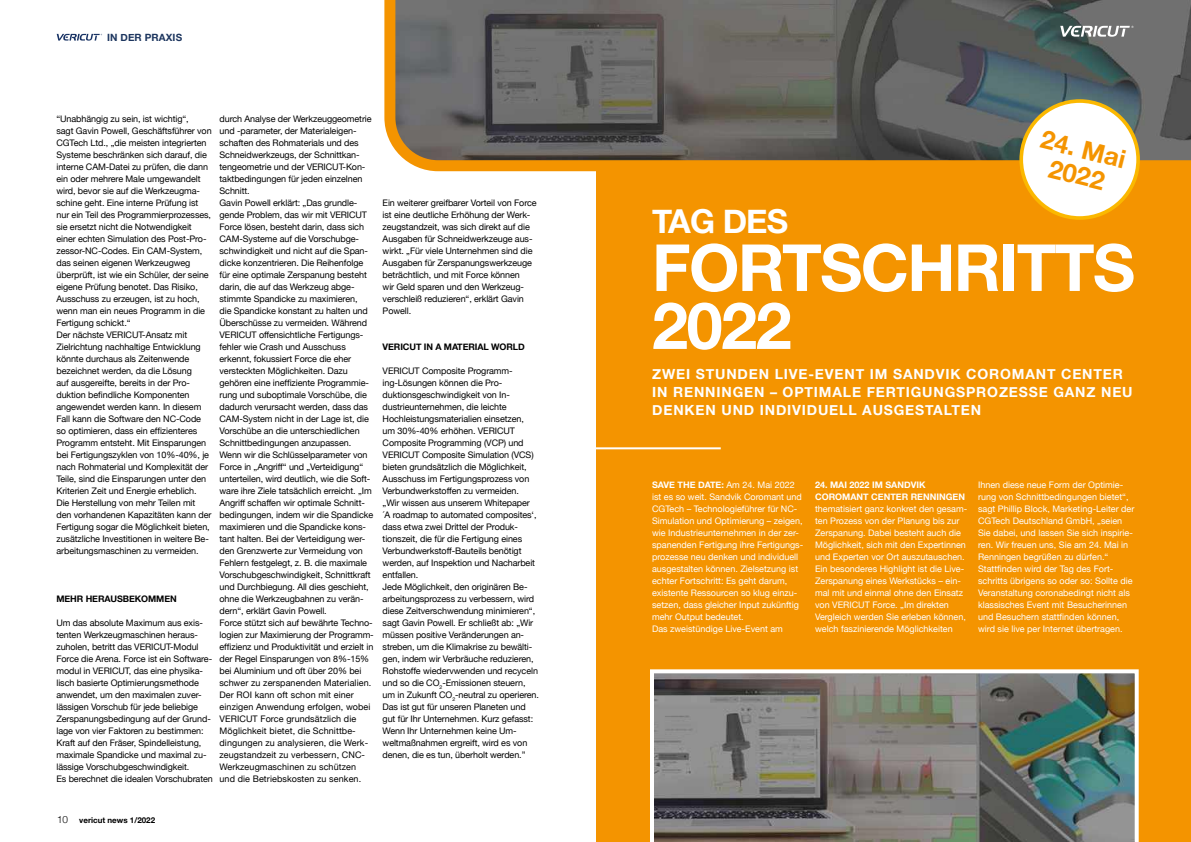
<style>
.page{position:relative;width:1191px;height:842px;background:#fff}
.page>*{position:absolute;margin:0;border:0;box-sizing:border-box;transform-origin:0 0}
.t1{font:700 65px/58px "Helvetica Neue";letter-spacing:-.025em;color:#fff}
.t2{font:700 33px "Helvetica Neue";letter-spacing:-.025em;color:#fff}
.t3{font:700 25.4px/26.5px "Helvetica Neue";color:#f49400;text-align:center}
.t4{font:700 14px/18px "Helvetica Neue";letter-spacing:.06em;color:#fff}
.t5{font:700 10px "Helvetica Neue";letter-spacing:.01em;color:#1d365f}
.t6{font:9px/12px "Helvetica Neue";letter-spacing:-.01em;color:#000}
.t7{font:9px/12px "Helvetica Neue";color:#fff}
.t8{font:700 9px/12px "Helvetica Neue";color:#fff}
.t9{font:700 9px "Helvetica Neue";letter-spacing:-.01em;color:#000}
.t10{font:700 8px "Helvetica Neue";color:#000}
.s1{font-weight:300;font-size:10px}
.s2{font-weight:700}
</style>
<div class="page">
<div style="left:596px;top:165px;width:595px;height:677px;background:#f49400"></div>
<svg style="left:384px;top:0;width:807px;height:171px;background:#6a6559"></svg>
<img style="left:650px;top:669px;width:488px;height:173px">
<div style="left:1021px;top:101px;width:117px;height:117px;background:#fff;border-radius:50%"></div>
<div style="left:1019px;top:99px;width:121px;height:121px;border:4px solid #fbb800;border-radius:50%"></div>
<hr style="left:596px;top:447px;width:124px;height:2px;background:#fff">
<svg style="left:57px;top:34px;width:45px;height:7px"></svg>
<svg style="left:1060px;top:26px;width:73px;height:11px"></svg>
<p class="t5" style="left:107px;top:29px;width:77px">IN DER PRAXIS</p>
<p class="t6" style="left:219px;top:112px;width:156px">durch Analyse der Werkzeuggeometrie und -parameter, der Materialeigen&shy;schaften des Rohmaterials und des Schneidwerkzeugs, der Schnittkan&shy;tengeometrie und der VERICUT-Kon&shy;taktbedingungen für jeden einzelnen Schnitt.<br>Gavin Powell erklärt: „Das grundle&shy;gende Problem, das wir mit VERICUT Force lösen, besteht darin, dass sich CAM-Systeme auf die Vorschubge&shy;schwindigkeit und nicht auf die Span&shy;dicke konzentrieren. Die Reihenfolge für eine optimale Zerspanung besteht darin, die auf das Werkzeug abge&shy;stimmte Spandicke zu maximieren,<br>die Spandicke konstant zu halten und Überschüsse zu vermeiden. Während VERICUT offensichtliche Fertigungs&shy;fehler wie Crash und Ausschuss erkennt, fokussiert Force die eher versteckten Möglichkeiten. Dazu gehören eine ineffiziente Programmie&shy;rung und suboptimale Vorschübe, die dadurch verursacht werden, dass das CAM-System nicht in der Lage ist, die Vorschübe an die unterschiedlichen Schnittbedingungen anzupassen.<br>Wenn wir die Schlüsselparameter von Force in „Angriff“ und „Verteidigung“ unterteilen, wird deutlich, wie die Soft&shy;ware ihre Ziele tatsächlich erreicht. „Im Angriff schaffen wir optimale Schnitt&shy;bedingungen, indem wir die Spandicke maximieren und die Spandicke kons&shy;tant halten. Bei der Verteidigung wer&shy;den Grenzwerte zur Vermeidung von Fehlern festgelegt, z. B. die maximale Vorschubgeschwindigkeit, Schnittkraft und Durchbiegung. All dies geschieht, ohne die Werkzeugbahnen zu verän&shy;dern“, erklärt Gavin Powell.<br>Force stützt sich auf bewährte Techno&shy;logien zur Maximierung der Programm&shy;effizienz und Produktivität und erzielt in der Regel Einsparungen von 8%-15% bei Aluminium und oft über 20% bei schwer zu zerspanenden Materialien.<br>Der ROI kann oft schon mit einer einzigen Anwendung erfolgen, wobei VERICUT Force grundsätzlich die Möglichkeit bietet, die Schnittbe&shy;dingungen zu analysieren, die Werk&shy;zeugstandzeit zu verbessern, CNC-Werkzeugmaschinen zu schützen und die Betriebskosten zu senken.</p>
<p class="t6" style="left:56px;top:113px;width:157px">“Unabhängig zu sein, ist wichtig“,<br>sagt Gavin Powell, Geschäftsführer von CGTech Ltd., „die meisten integrierten Systeme beschränken sich darauf, die interne CAM-Datei zu prüfen, die dann ein oder mehrere Male umgewandelt wird, bevor sie auf die Werkzeugma&shy;schine geht. Eine interne Prüfung ist nur ein Teil des Programmierprozesses, sie ersetzt nicht die Notwendigkeit einer echten Simulation des Post-Pro&shy;zessor-NC-Codes. Ein CAM-System, das seinen eigenen Werkzeugweg überprüft, ist wie ein Schüler, der seine eigene Prüfung benotet. Das Risiko, Ausschuss zu erzeugen, ist zu hoch, wenn man ein neues Programm in die Fertigung schickt.“<br>Der nächste VERICUT-Ansatz mit Zielrichtung nachhaltige Entwicklung könnte durchaus als Zeitenwende bezeichnet werden, da die Lösung<br>auf ausgereifte, bereits in der Pro&shy;duktion befindliche Komponenten angewendet werden kann. In diesem Fall kann die Software den NC-Code so optimieren, dass ein effizienteres Programm entsteht. Mit Einsparungen bei Fertigungszyklen von 10%-40%, je nach Rohmaterial und Komplexität der Teile, sind die Einsparungen unter den Kriterien Zeit und Energie erheblich.<br>Die Herstellung von mehr Teilen mit den vorhandenen Kapazitäten kann der Fertigung sogar die Möglichkeit bieten, zusätzliche Investitionen in weitere Be&shy;arbeitungsmaschinen zu vermeiden.</p>
<p class="t9" style="left:56px;top:592px;width:122px">MEHR HERAUSBEKOMMEN</p>
<p class="t6" style="left:56px;top:617px;width:158px">Um das absolute Maximum aus exis&shy;tenten Werkzeugmaschinen heraus&shy;zuholen, betritt das VERICUT-Modul Force die Arena. Force ist ein Software&shy;modul in VERICUT, das eine physika&shy;lisch basierte Optimierungsmethode anwendet, um den maximalen zuver&shy;lässigen Vorschub für jede beliebige Zerspanungsbedingung auf der Grund&shy;lage von vier Faktoren zu bestimmen:<br>Kraft auf den Fräser, Spindelleistung, maximale Spandicke und maximal zu&shy;lässige Vorschubgeschwindigkeit.<br>Es berechnet die idealen Vorschubraten</p>
<p class="t6" style="left:382px;top:197px;width:156px">Ein weiterer greifbarer Vorteil von Force ist eine deutliche Erhöhung der Werk&shy;zeugstandzeit, was sich direkt auf die Ausgaben für Schneidwerkzeuge aus&shy;wirkt. „Für viele Unternehmen sind die Ausgaben für Zerspanungswerkzeuge beträchtlich, und mit Force können<br>wir Geld sparen und den Werkzeug&shy;verschleiß reduzieren“, erklärt Gavin Powell.</p>
<p class="t9" style="left:382px;top:340px;width:144px">VERICUT IN A MATERIAL WORLD</p>
<p class="t6" style="left:382px;top:365px;width:158px">VERICUT Composite Programm&shy;ing-Lösungen können die Pro&shy;duktionsgeschwindigkeit von In&shy;dustrieunternehmen, die leichte Hochleistungsmaterialien einsetzen,<br>um 30%-40% erhöhen. VERICUT Composite Programming (VCP) und VERICUT Composite Simulation (VCS) bieten grundsätzlich die Möglichkeit, Ausschuss im Fertigungsprozess von Verbundwerkstoffen zu vermeiden.<br>„Wir wissen aus unserem Whitepaper ´A roadmap to automated composites‘, dass etwa zwei Drittel der Produk&shy;tionszeit, die für die Fertigung eines Verbundwerkstoff-Bauteils benötigt werden, auf Inspektion und Nacharbeit entfallen.<br>Jede Möglichkeit, den originären Be&shy;arbeitungsprozess zu verbessern, wird diese Zeitverschwendung minimieren“, sagt Gavin Powell. Er schließt ab: „Wir müssen positive Veränderungen an&shy;streben, um die Klimakrise zu bewälti&shy;gen, indem wir Verbräuche reduzieren, Rohstoffe wiedervwenden und recyceln und so die CO<sub>2</sub>-Emissionen steuern, um in Zukunft CO<sub>2</sub>-neutral zu operieren.<br>Das ist gut für unseren Planeten und gut für Ihr Unternehmen. Kurz gefasst:<br>Wenn Ihr Unternehmen keine Um&shy;weltmaßnahmen ergreift, wird es von denen, die es tun, überholt werden.”</p>
<p class="t10" style="left:57px;top:814px;width:100px"><span class="s1">10</span> vericut news 1/2022</p>
<h3 class="t3" style="left:1044px;top:126px;width:88px;rotate:14deg">24. Mai<br>2022</h3>
<h2 class="t2" style="left:652px;top:195px;width:138px">TAG DES</h2>
<h1 class="t1" style="left:652px;top:240px;width:484px">FORTSCHRITTS<br>2022</h1>
<h3 class="t4" style="left:652px;top:365px;width:482px">ZWEI STUNDEN LIVE-EVENT IM SANDVIK COROMANT CENTER<br>IN RENNINGEN – OPTIMALE FERTIGUNGSPROZESSE GANZ NEU<br>DENKEN UND INDIVIDUELL AUSGESTALTEN</h3>
<p class="t7" style="left:652px;top:479px;width:153px"><span class="s2">SAVE THE DATE:</span> Am 24. Mai 2022 ist es so weit. Sandvik Coromant und CGTech – Technologieführer für NC-Simulation und Optimierung – zeigen, wie Industrieunternehmen in der zer&shy;spanenden Fertigung ihre Fertigungs&shy;prozesse neu denken und individuell ausgestalten können. Zielsetzung ist echter Fortschritt: Es geht darum, existente Ressourcen so klug einzu&shy;setzen, dass gleicher Input zukünftig mehr Output bedeutet.<br>Das zweistündige Live-Event am</p>
<p class="t8" style="left:815px;top:479px;width:151px">24. MAI 2022 IM SANDVIK<br>COROMANT CENTER RENNINGEN</p>
<p class="t7" style="left:815px;top:503px;width:154px">thematisiert ganz konkret den gesam&shy;ten Prozess von der Planung bis zur Zerspanung. Dabei besteht auch die Möglichkeit, sich mit den Expertinnen und Experten vor Ort auszutauschen.<br>Ein besonderes Highlight ist die Live-Zerspanung eines Werkstücks – ein&shy;mal mit und einmal ohne den Einsatz von VERICUT Force. „Im direkten Vergleich werden Sie erleben können, welch faszinierende Möglichkeiten</p>
<p class="t7" style="left:978px;top:479px;width:158px">Ihnen diese neue Form der Optimie&shy;rung von Schnittbedingungen bietet“, sagt Phillip Block, Marketing-Leiter der CGTech Deutschland GmbH, „seien Sie dabei, und lassen Sie sich inspirie&shy;ren. Wir freuen uns, Sie am 24. Mai in Renningen begrüßen zu dürfen.“ Stattfinden wird der Tag des Fort&shy;schritts übrigens so oder so: Sollte die Veranstaltung coronabedingt nicht als klassisches Event mit Besucherinnen und Besuchern stattfinden können, wird sie live per Internet übertragen.</p>
</div>
